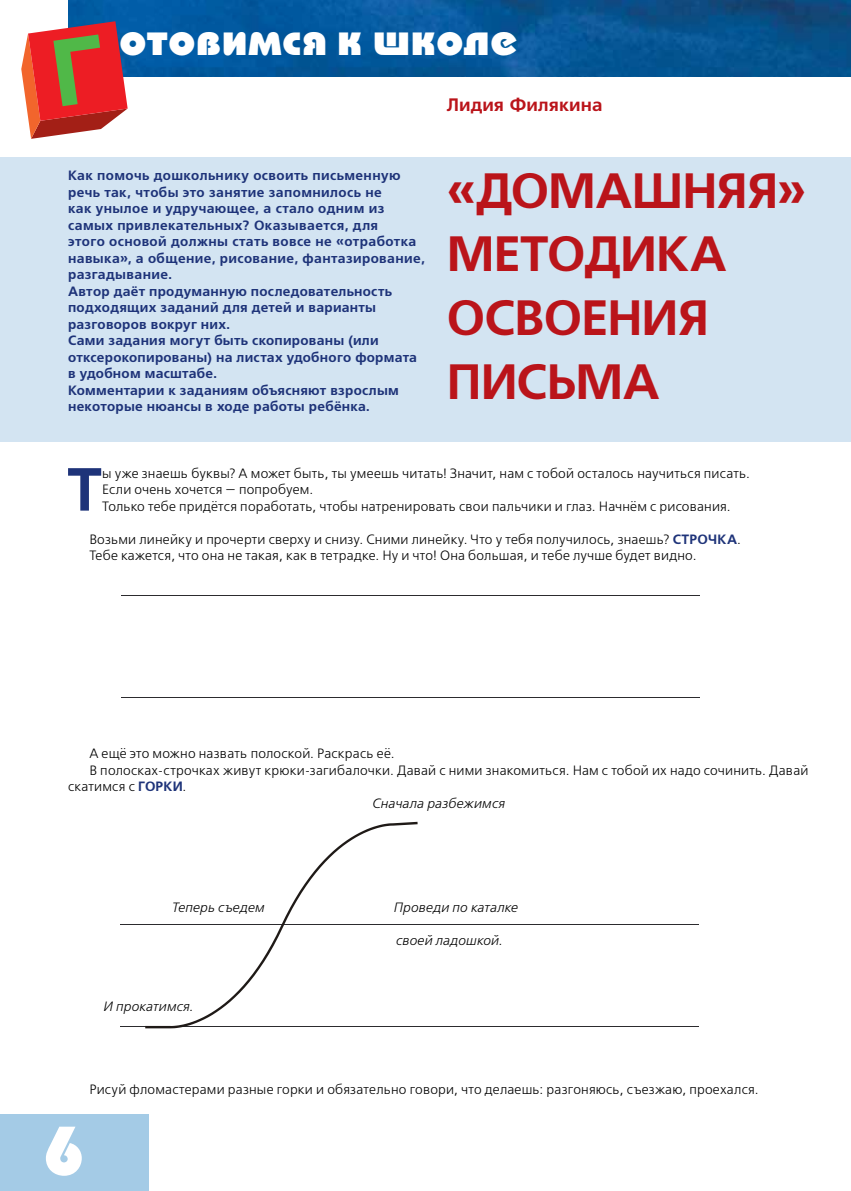
<style>
.page{position:relative;width:851px;height:1191px;background:#fff}
.page>*{position:absolute;margin:0;border:0;box-sizing:border-box;transform-origin:0 0}
.t1{font:800 69px "Bauhaus C";color:#fff}
.t2{font:700 60.6px "Free Set C";color:#1e3379}
.t3{font:700 49.5px/63.6px "Free Set C";letter-spacing:-.02em;color:#ba141a}
.t4{font:800 45px "Bauhaus C";letter-spacing:.01em;color:#fff}
.t5{font:700 18px "Free Set C";letter-spacing:.005em;color:#ba141a}
.t6{font:13.5px/16.5px "Free Set C";letter-spacing:.015em;color:#000}
.t7{font:700 13.5px/16.5px "Free Set C";letter-spacing:.02em;color:#1e3379}
.t8{font:italic 13.5px "Free Set C";letter-spacing:.015em;color:#000}
.s1{font-weight:700;color:#1e3379}
</style>
<div class="page">
<div style="left:0;top:1114px;width:149px;height:77px;background:#a4cbe6"></div>
<img style="left:68px;top:0;width:782px;height:77px">
<div style="left:0;top:157px;width:850px;height:285px;background:#d3e4f2"></div>
<svg style="left:21px;top:21px;width:107px;height:118px;background:#ca5a50"></svg>
<hr style="left:121px;top:595px;width:579px;height:1px;background:#2c2b2e">
<hr style="left:121px;top:697px;width:579px;height:1px;background:#2c2b2e">
<hr style="left:120px;top:924px;width:578px;height:1px;background:#2c2b2e">
<hr style="left:120px;top:1026px;width:578px;height:1px;background:#2c2b2e">
<svg style="left:145px;top:822px;width:272px;height:206px"></svg>
<h3 class="t4" style="left:119px;top:13px;width:400px">отовимся к школе</h3>
<h3 class="t5" style="left:446px;top:95px;width:157px">Лидия Филякина</h3>
<p class="t7" style="left:68px;top:168px;width:358px">Как помочь дошкольнику освоить письменную речь так, чтобы это занятие запомнилось не<br>как унылое и удручающее, а стало одним из самых привлекательных? Оказывается, для<br>этого основой должны стать вовсе не «отработка навыка», а общение, рисование, фантазирование, разгадывание.<br>Автор даёт продуманную последовательность подходящих заданий для детей и варианты разговоров вокруг них.<br>Сами задания могут быть скопированы (или отксерокопированы) на листах удобного формата в удобном масштабе.<br>Комментарии к заданиям объясняют взрослым некоторые нюансы в ходе работы ребёнка.</p>
<h3 class="t3" style="left:446px;top:160px;width:361px">«ДОМАШНЯЯ»<br>МЕТОДИКА<br>ОСВОЕНИЯ<br>ПИСЬМА</h3>
<h2 class="t2" style="left:67px;top:455px;width:36px">Т</h2>
<p class="t6" style="left:102px;top:465px;width:649px">ы уже знаешь буквы? А может быть, ты умеешь читать! Значит, нам с тобой осталось научиться писать.<br>Если очень хочется — попробуем.<br>Только тебе придётся поработать, чтобы натренировать свои пальчики и глаз. Начнём с рисования.</p>
<p class="t6" style="left:89px;top:531px;width:653px">Возьми линейку и прочерти сверху и снизу. Сними линейку. Что у тебя получилось, знаешь? <span class="s1">СТРОЧКА</span>.<br>Тебе кажется, что она не такая, как в тетрадке. Ну и что! Она большая, и тебе лучше будет видно.</p>
<p class="t6" style="left:89px;top:746px;width:306px">А ещё это можно назвать полоской. Раскрась её.</p>
<p class="t6" style="left:89px;top:762px;width:720px">В полосках-строчках живут крюки-загибалочки. Давай с ними знакомиться. Нам с тобой их надо сочинить. Давай</p>
<p class="t6" style="left:68px;top:779px;width:120px">скатимся с <span class="s1">ГОРКИ</span>.</p>
<p class="t8" style="left:372px;top:796px;width:134px">Сначала разбежимся</p>
<p class="t8" style="left:172px;top:899px;width:94px">Теперь съедем</p>
<p class="t8" style="left:393px;top:899px;width:126px">Проведи по каталке</p>
<p class="t8" style="left:395px;top:933px;width:108px">своей ладошкой.</p>
<p class="t8" style="left:103px;top:999px;width:92px">И прокатимся.</p>
<p class="t6" style="left:89px;top:1081px;width:670px">Рисуй фломастерами разные горки и обязательно говори, что делаешь: разгоняюсь, съезжаю, проехался.</p>
<h1 class="t1" style="left:42px;top:1109px;width:44px">6</h1>
</div>
